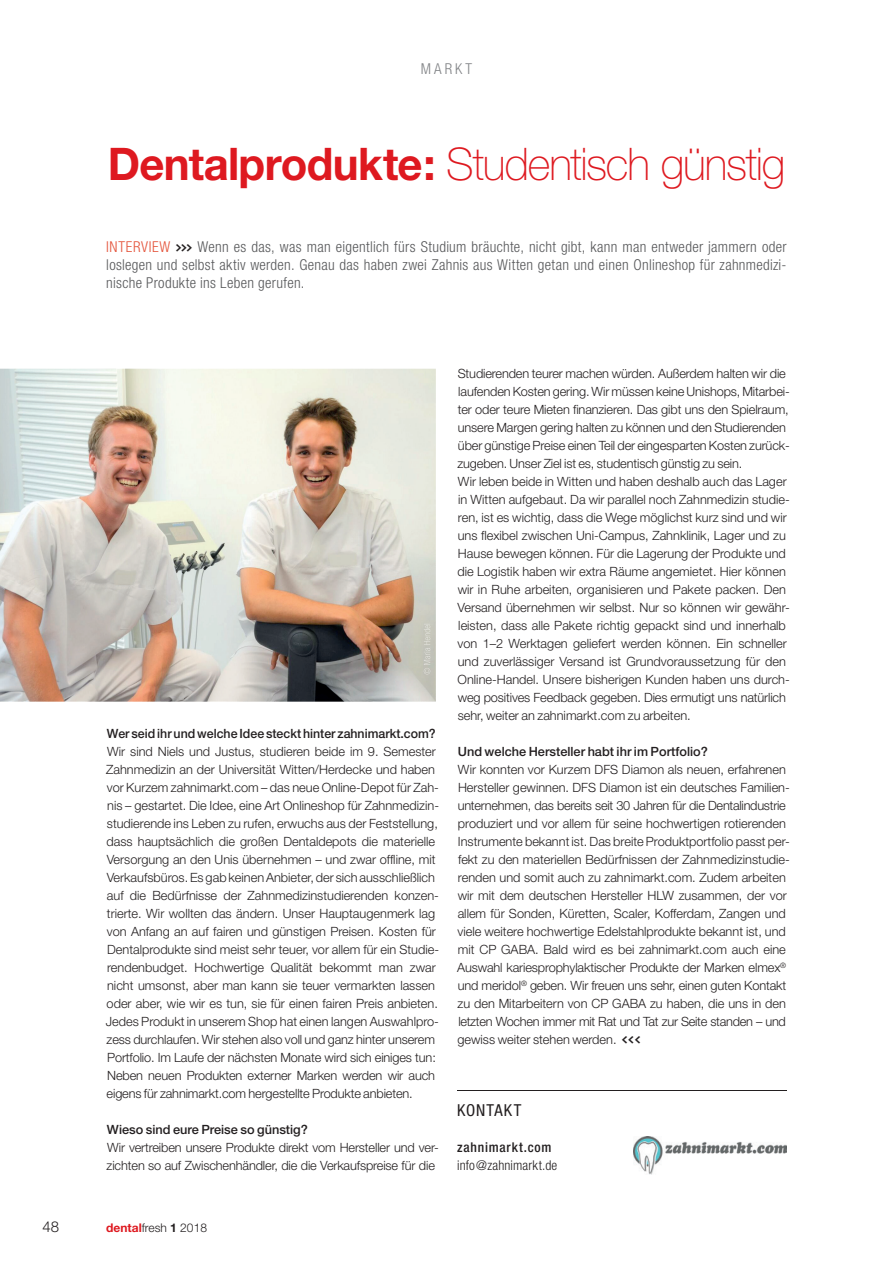
<style>
.page{position:relative;width:893px;height:1263px;background:#fff}
.page>*{position:absolute;margin:0;border:0;box-sizing:border-box;transform-origin:0 0}
.t1{font:100 45px "Helvetica Neue";letter-spacing:-.03em;color:#de1920}
.t2{font:condensed 16.5px "Helvetica Neue";letter-spacing:.065em;color:#231f20}
.t3{font:300 condensed 15px/18px "Helvetica Neue";letter-spacing:.02em;color:#57585a;text-align:justify}
.t4{font:300 condensed 15px "Helvetica Neue";letter-spacing:.2em;color:#808285}
.t5{font:300 15px "Helvetica Neue";color:#231f20}
.t6{font:300 condensed 13.5px "Helvetica Neue";letter-spacing:.015em;color:#231f20}
.t7{font:500 condensed 13.5px "Helvetica Neue";letter-spacing:.06em;color:#231f20}
.t8{font:300 12.75px/18px "Helvetica Neue";color:#231f20}
.t9{font:500 12.75px "Helvetica Neue";color:#231f20}
.t10{font:300 12px "Helvetica Neue";color:#231f20}
.s1{font-weight:700}
.s2{color:#e4533a}
.s3{font-family:"The Sans";font-weight:700;font-stretch:normal;font-size:12.75px;color:#231f20}
.s4{font-family:"The Sans";font-weight:700}
.s5{font-weight:700;color:#de1920}
</style>
<div class="page">
<hr style="left:457px;top:1090px;width:330px;height:1px;background:#231f20">
<img style="left:634px;top:1137px;width:153px;height:37px">
<img style="left:0;top:369px;width:436px;height:333px">
<img style="left:424px;top:624px;width:6px;height:50px">
<p class="t4" style="left:421px;top:60px;width:53px">MARKT</p>
<h1 class="t1" style="left:108px;top:138px;width:679px"><span class="s1">Dentalprodukte:</span> Studentisch günstig</h1>
<p class="t3" style="left:106px;top:238px;width:682px"><span class="s2">INTERVIEW</span> <span class="s3">&gt;&gt;&gt;</span> Wenn es das, was man eigentlich fürs Studium bräuchte, nicht gibt, kann man entweder jammern oder loslegen und selbst aktiv werden. Genau das haben zwei Zahnis aus Witten getan und einen Onlineshop für zahnmedizi&shy;nische Produkte ins Leben gerufen.</p>
<p class="t9" style="left:107px;top:726px;width:330px">Wer seid ihr und welche Idee steckt hinter zahnimarkt.com?</p>
<p class="t8" style="left:106px;top:742px;width:335px">Wir sind Niels und Justus, studieren beide im 9. Semester Zahnmedizin an der Universität Witten/Herdecke und haben vor Kurzem zahnimarkt.com – das neue Online-Depot für Zah&shy;nis – gestartet. Die Idee, eine Art Onlineshop für Zahnmedizin&shy;studierende ins Leben zu rufen, erwuchs aus der Feststellung, dass hauptsächlich die großen Dentaldepots die materielle Versorgung an den Unis übernehmen – und zwar offline, mit Verkaufsbüros. Es gab keinen Anbieter, der sich ausschließlich auf die Bedürfnisse der Zahnmedizinstudierenden konzen&shy;trierte. Wir wollten das ändern. Unser Hauptaugenmerk lag von Anfang an auf fairen und günstigen Preisen. Kosten für Dentalprodukte sind meist sehr teuer, vor allem für ein Studie&shy;rendenbudget. Hochwertige Qualität bekommt man zwar nicht umsonst, aber man kann sie teuer vermarkten lassen oder aber, wie wir es tun, sie für einen fairen Preis anbieten.<br>Jedes Produkt in unserem Shop hat einen langen Auswahlpro&shy;zess durchlaufen. Wir stehen also voll und ganz hinter unserem Portfolio. Im Laufe der nächsten Monate wird sich einiges tun:<br>Neben neuen Produkten externer Marken werden wir auch eigens für zahnimarkt.com hergestellte Produkte anbieten.</p>
<p class="t9" style="left:107px;top:1122px;width:202px">Wieso sind eure Preise so günstig?</p>
<p class="t8" style="left:107px;top:1138px;width:334px">Wir vertreiben unsere Produkte direkt vom Hersteller und ver&shy;zichten so auf Zwischenhändler, die die Verkaufspreise für die</p>
<p class="t8" style="left:457px;top:364px;width:334px">Studierenden teurer machen würden. Außerdem halten wir die laufenden Kosten gering. Wir müssen keine Unishops, Mitarbei&shy;ter oder teure Mieten finanzieren. Das gibt uns den Spielraum, unsere Margen gering halten zu können und den Studierenden über günstige Preise einen Teil der eingesparten Kosten zurück&shy;zugeben. Unser Ziel ist es, studentisch günstig zu sein.<br>Wir leben beide in Witten und haben deshalb auch das Lager in Witten aufgebaut. Da wir parallel noch Zahnmedizin studie&shy;ren, ist es wichtig, dass die Wege möglichst kurz sind und wir uns flexibel zwischen Uni-Campus, Zahnklinik, Lager und zu Hause bewegen können. Für die Lagerung der Produkte und die Logistik haben wir extra Räume angemietet. Hier können wir in Ruhe arbeiten, organisieren und Pakete packen. Den Versand übernehmen wir selbst. Nur so können wir gewähr&shy;leisten, dass alle Pakete richtig gepackt sind und innerhalb von 1–2 Werktagen geliefert werden können. Ein schneller und zuverlässiger Versand ist Grundvoraussetzung für den Online-Handel. Unsere bisherigen Kunden haben uns durch&shy;weg positives Feedback gegeben. Dies ermutigt uns natürlich sehr, weiter an zahnimarkt.com zu arbeiten.</p>
<p class="t9" style="left:458px;top:744px;width:251px">Und welche Hersteller habt ihr im Portfolio?</p>
<p class="t8" style="left:457px;top:760px;width:334px">Wir konnten vor Kurzem DFS Diamon als neuen, erfahrenen Hersteller gewinnen. DFS Diamon ist ein deutsches Familien&shy;unternehmen, das bereits seit 30 Jahren für die Dentalindustrie produziert und vor allem für seine hochwertigen rotierenden Instrumente bekannt ist. Das breite Produktportfolio passt per&shy;fekt zu den materiellen Bedürfnissen der Zahnmedizinstudie&shy;renden und somit auch zu zahnimarkt.com. Zudem arbeiten wir mit dem deutschen Hersteller HLW zusammen, der vor allem für Sonden, Küretten, Scaler, Kofferdam, Zangen und viele weitere hochwertige Edelstahlprodukte bekannt ist, und mit CP GABA. Bald wird es bei zahnimarkt.com auch eine Auswahl kariesprophylaktischer Produkte der Marken elmex<sup>® </sup>und meridol<sup>®</sup> geben. Wir freuen uns sehr, einen guten Kontakt zu den Mitarbeitern von CP GABA zu haben, die uns in den letzten Wochen immer mit Rat und Tat zur Seite standen – und gewiss weiter stehen werden. <span class="s4">&lt;&lt;&lt;</span></p>
<p class="t2" style="left:457px;top:1101px;width:66px">KONTAKT</p>
<p class="t7" style="left:457px;top:1139px;width:96px">zahnimarkt.com</p>
<p class="t6" style="left:457px;top:1157px;width:102px">info@zahnimarkt.de</p>
<p class="t5" style="left:43px;top:1218px;width:18px">48</p>
<p class="t10" style="left:106px;top:1221px;width:102px"><span class="s5">dental</span>fresh <span class="s1">1</span> 2018</p>
</div>
